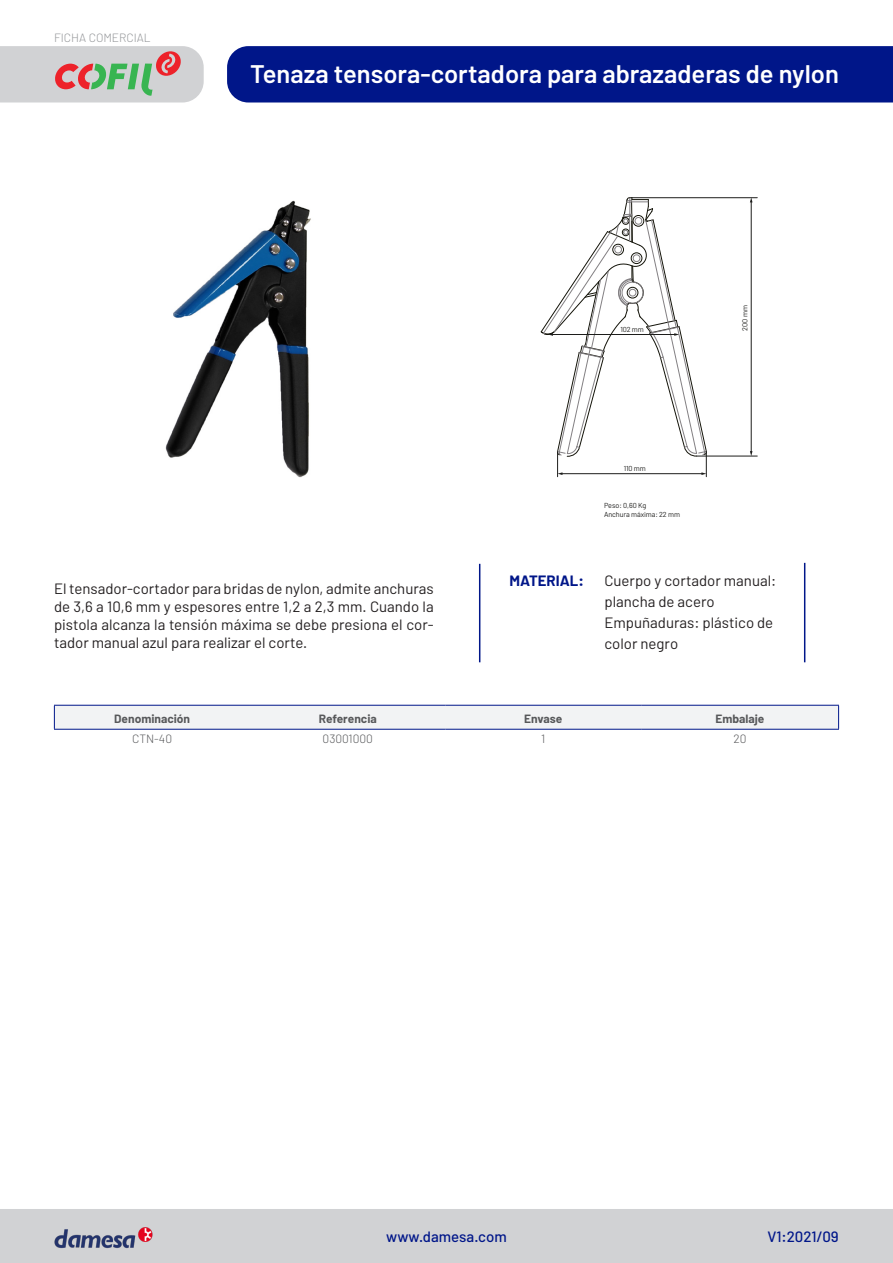
<style>
.page{position:relative;width:893px;height:1263px;background:#fff}
.page>*{position:absolute;margin:0;border:0;box-sizing:border-box;transform-origin:0 0}
.t1{font:600 25.5px "Barlow";color:#fff}
.t2{font:15px/18px "Barlow";color:#231f20;text-align:justify}
.t3{font:500 15px "Barlow";color:#001689}
.t4{font:700 15px "Barlow";color:#001689}
.t5{font:700 12px "Barlow";color:#57585a}
.t6{font:300 12px "Barlow";color:#57585a}
.t7{font:300 12px "Barlow";color:#939598}
.t8{font:7.2px/8.7px "Barlow";letter-spacing:-.01em;color:#1d1d1b}
</style>
<div class="page">
<svg style="left:54px;top:705px;width:785px;height:24px"></svg>
<hr style="left:54px;top:729px;width:196px;height:1px;background:#001689">
<hr style="left:250px;top:729px;width:196px;height:1px;background:#001689">
<hr style="left:446px;top:729px;width:195px;height:1px;background:#001689">
<hr style="left:641px;top:729px;width:198px;height:1px;background:#001689">
<div style="left:0;top:1209px;width:893px;height:54px;background:#d1d2d4"></div>
<div style="left:227px;top:46px;width:666px;height:56px;background:#001689"></div>
<img style="left:54px;top:1224px;width:99px;height:27px">
<svg style="left:0;top:46px;width:204px;height:56px;background:#c8c3bd"></svg>
<hr style="left:479px;top:564px;width:1px;height:98px;background:#001689">
<hr style="left:804px;top:563px;width:1px;height:99px;background:#001689">
<img style="left:165px;top:200px;width:146px;height:278px">
<hr style="left:632px;top:197px;width:125px;height:1px;background:#1d1d1b">
<hr style="left:697px;top:456px;width:60px;height:1px;background:#1d1d1b">
<hr style="left:751px;top:201px;width:1px;height:251px;background:#1d1d1b">
<svg style="left:540px;top:197px;width:167px;height:280px"></svg>
<p class="t7" style="left:54px;top:30px;width:98px">FICHA COMERCIAL</p>
<p class="t1" style="left:250px;top:58px;width:590px">Tenaza tensora-cortadora para abrazaderas de nylon</p>
<p class="t8" style="left:620px;top:325px;width:25px">102 mm</p>
<p class="t8" style="left:624px;top:463px;width:24px">110 mm</p>
<p class="t8" style="left:604px;top:501px;width:78px">Peso: 0,60 Kg<br>Anchura máxima: 22 mm</p>
<p class="t8" style="left:740px;top:331px;width:27px;rotate:-90deg">200 mm</p>
<p class="t2" style="left:54px;top:579px;width:381px">El tensador-cortador para bridas de nylon, admite anchuras de 3,6 a 10,6 mm y espesores entre 1,2 a 2,3 mm. Cuando la pistola alcanza la tensión máxima se debe presiona el cor&shy;tador manual azul para realizar el corte.</p>
<p class="t4" style="left:510px;top:571px;width:76px">MATERIAL:</p>
<p class="t2" style="left:604px;top:571px;width:173px">Cuerpo y cortador manual:</p>
<p class="t2" style="left:604px;top:592px;width:112px">plancha de acero</p>
<p class="t2" style="left:604px;top:612px;width:170px;line-height:21px">Empuñaduras: plástico de color negro</p>
<p class="t5" style="left:114px;top:711px;width:78px">Denominación</p>
<p class="t5" style="left:319px;top:711px;width:60px">Referencia</p>
<p class="t5" style="left:524px;top:711px;width:40px">Envase</p>
<p class="t5" style="left:715px;top:711px;width:50px">Embalaje</p>
<p class="t6" style="left:132px;top:731px;width:41px">CTN-40</p>
<p class="t6" style="left:323px;top:731px;width:52px">03001000</p>
<p class="t6" style="left:541px;top:731px;width:6px">1</p>
<p class="t6" style="left:733px;top:731px;width:15px">20</p>
<p class="t3" style="left:386px;top:1228px;width:122px">www.damesa.com</p>
<p class="t3" style="left:767px;top:1228px;width:73px">V1:2021/09</p>
</div>
